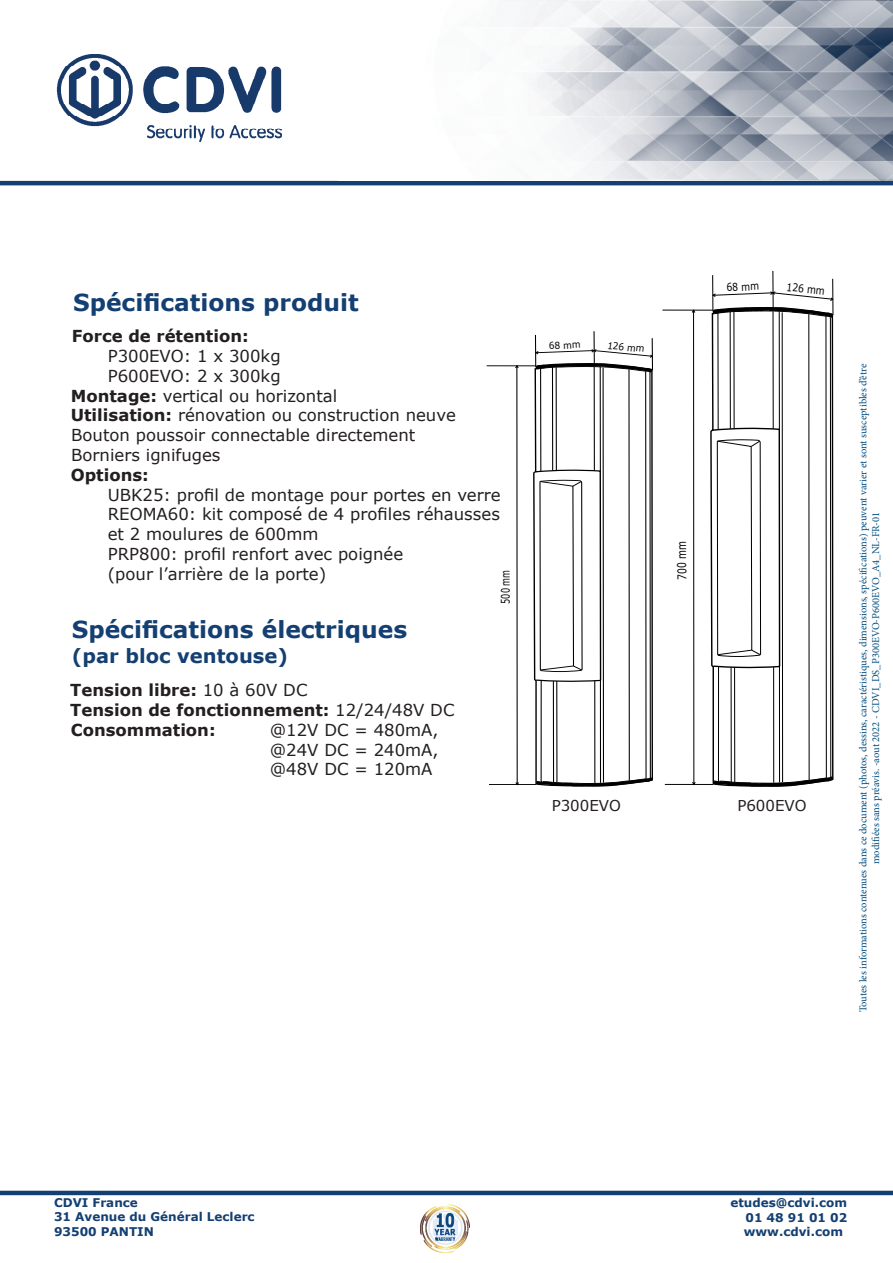
<style>
.page{position:relative;width:893px;height:1263px;background:#fff}
.page>*{position:absolute;margin:0;border:0;box-sizing:border-box;transform-origin:0 0}
.t1{font:700 23.4px "Verdana";color:#143f72}
.t2{font:700 19.5px "Verdana";color:#143f72}
.t3{font:16.5px "Verdana";color:#231f20}
.t4{font:700 16.5px "Verdana";color:#231f20}
.t5{font:15px "Verdana";color:#231f20}
.t6{font:700 12px/14.4px "Verdana";color:#143f72}
.t7{font:12px "Verdana";color:#000;scale:.76 1}
.t8{font:11.7px "Verdana";color:#000;scale:.69 1}
.t9{font:10.8px "Verdana";color:#000;scale:.84 1}
.t10{font:10.5px/12.6px "Minion Pro";color:#014d7f;text-align:center}
.t11{font:9.6px "Verdana";color:#000;scale:.92 1}
.t12{font:9.6px "Verdana";color:#000;scale:.93 1}
.s1{font-weight:700}
.s2{font-weight:400}
</style>
<div class="page">
<hr style="left:0;top:1191px;width:893px;height:4px;background:#143f72">
<img style="left:56px;top:54px;width:226px;height:88px">
<hr style="left:0;top:181px;width:893px;height:4px;background:#143f72">
<svg style="left:486px;top:331px;width:167px;height:456px"></svg>
<img style="left:501px;top:0;width:392px;height:181px">
<img style="left:421px;top:1205px;width:49px;height:47px">
<svg style="left:662px;top:271px;width:172px;height:516px"></svg>
<p class="t1" style="left:73px;top:286px;width:287px">Spécifications produit</p>
<p class="t4" style="left:72px;top:324px;width:178px">Force de rétention:</p>
<p class="t3" style="left:108px;top:345px;width:174px">P300EVO: 1 x 300kg</p>
<p class="t3" style="left:108px;top:364px;width:174px">P600EVO: 2 x 300kg</p>
<p class="t3" style="left:71px;top:384px;width:268px"><span class="s1">Montage:</span> vertical ou horizontal</p>
<p class="t3" style="left:71px;top:404px;width:387px"><span class="s1">Utilisation:</span> rénovation ou construction neuve</p>
<p class="t3" style="left:71px;top:424px;width:346px">Bouton poussoir connectable directement</p>
<p class="t3" style="left:71px;top:444px;width:151px">Borniers ignifuges</p>
<p class="t4" style="left:71px;top:463px;width:80px">Options:</p>
<p class="t3" style="left:108px;top:483px;width:394px">UBK25: profil de montage pour portes en verre</p>
<p class="t3" style="left:108px;top:503px;width:394px">REOMA60: kit composé de 4 profiles réhausses</p>
<p class="t3" style="left:108px;top:523px;width:212px">et 2 moulures de 600mm</p>
<p class="t3" style="left:108px;top:543px;width:297px">PRP800: profil renfort avec poignée</p>
<p class="t3" style="left:108px;top:562px;width:220px">(pour l’arrière de la porte)</p>
<p class="t8" style="left:498px;top:604px;width:51px;rotate:-91deg">500 mm</p>
<p class="t1" style="left:72px;top:613px;width:337px">Spécifications électriques</p>
<p class="t2" style="left:72px;top:642px;width:218px">(par bloc ventouse)</p>
<p class="t4" style="left:70px;top:678px;width:239px">Tension libre: <span class="s2">10 à 60V DC</span></p>
<p class="t4" style="left:70px;top:698px;width:386px">Tension de fonctionnement: <span class="s2">12/24/48V DC</span></p>
<p class="t4" style="left:71px;top:718px;width:146px">Consommation:</p>
<p class="t3" style="left:270px;top:718px;width:170px">@12V DC = 480mA,</p>
<p class="t3" style="left:270px;top:738px;width:170px">@24V DC = 240mA,</p>
<p class="t3" style="left:270px;top:758px;width:164px">@48V DC = 120mA</p>
<p class="t12" style="left:549px;top:340px;width:36px;rotate:-3deg">68 mm</p>
<p class="t11" style="left:608px;top:339px;width:42px;rotate:5deg">126 mm</p>
<p class="t9" style="left:726px;top:281px;width:40px;rotate:-3deg">68 mm</p>
<p class="t9" style="left:787px;top:280px;width:47px;rotate:6deg">126 mm</p>
<p class="t7" style="left:674px;top:580px;width:52px;rotate:-91deg">700 mm</p>
<p class="t5" style="left:552px;top:795px;width:71px">P300EVO</p>
<p class="t5" style="left:737px;top:795px;width:71px">P600EVO</p>
<p class="t10" style="left:857px;top:1012px;width:650px;rotate:-90deg">Toutes les informations contenues dans ce document (photos, dessins, caractéristiques, dimensions, spécifications) peuvent varier et sont susceptibles d’être modifiées sans préavis. -aout 2022 - CDVI_DS_P300EVO-P600EVO_A4_NL-FR-01</p>
<p class="t6" style="left:54px;top:1195px;width:202px">CDVI France<br>31 Avenue du Général Leclerc<br>93500 PANTIN</p>
<p class="t6" style="left:744px;top:1195px;width:105px;text-align:justify;text-indent:-13px">etudes@cdvi.com 01 48 91 01 02 www.cdvi.com</p>
</div>
